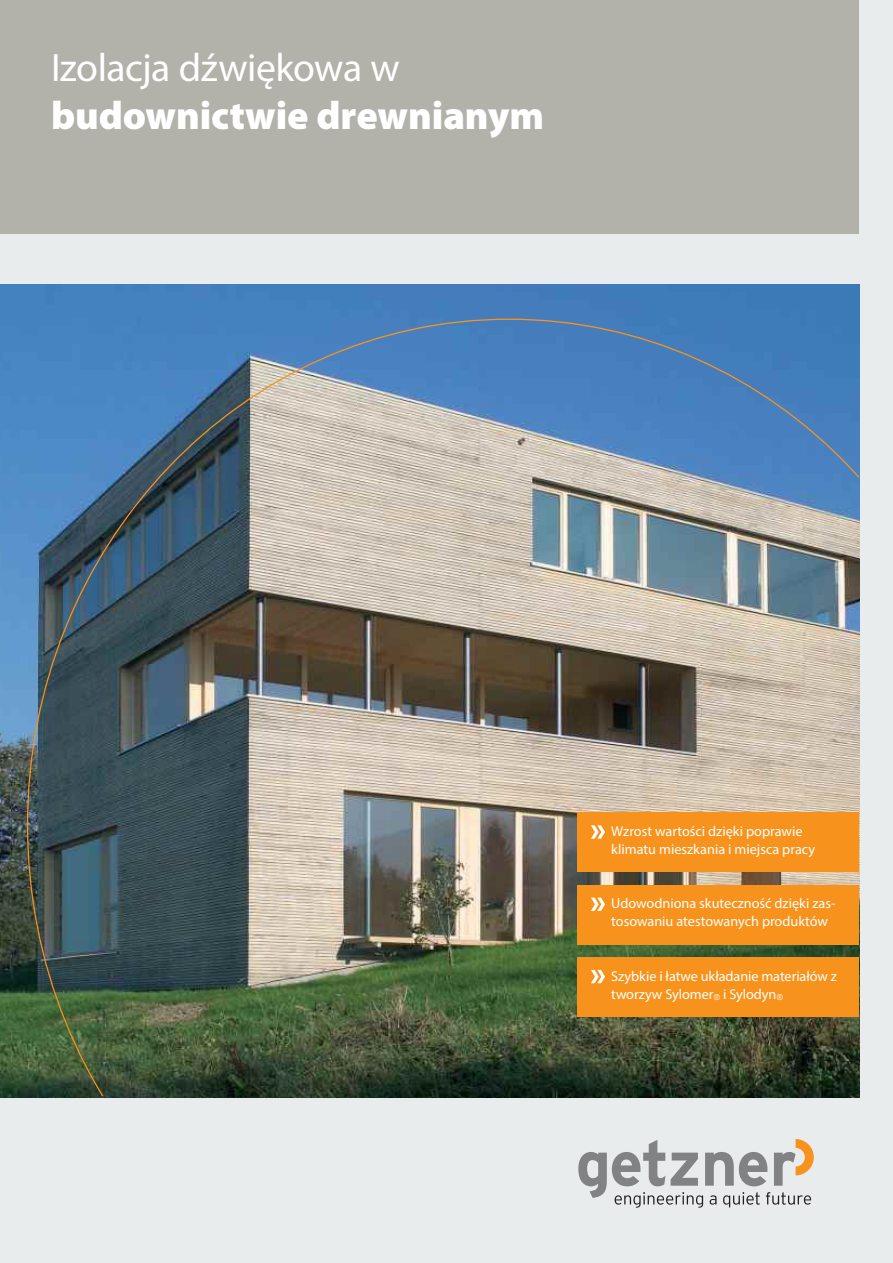
<style>
.page{position:relative;width:893px;height:1263px;background:#e9eced}
.page>*{position:absolute;margin:0;border:0;box-sizing:border-box;transform-origin:0 0}
.t1{font:900 39.75px "Myriad Pro";letter-spacing:-.005em;color:#fff}
.t2{font:39.75px "Myriad Pro";letter-spacing:-.015em;color:#fff}
.t3{font:14.25px/18px "Myriad Pro";color:#fff}
.s1{font-family:"Interstate";font-weight:300;font-size:8.25px}
</style>
<div class="page">
<div style="left:0;top:0;width:859px;height:234px;background:#b2b2aa"></div>
<img style="left:0;top:285px;width:859px;height:813px">
<img style="left:27px;top:319px;width:832px;height:777px">
<svg style="left:578px;top:1139px;width:236px;height:69px"></svg>
<div style="left:577px;top:957px;width:282px;height:60px;background:#f7931d"></div>
<div style="left:577px;top:885px;width:282px;height:59px;background:#f7931d"></div>
<svg style="left:591px;top:898px;width:14px;height:13px"></svg>
<div style="left:577px;top:812px;width:282px;height:60px;background:#f7931d"></div>
<svg style="left:591px;top:825px;width:14px;height:14px"></svg>
<svg style="left:591px;top:970px;width:14px;height:13px"></svg>
<h1 class="t2" style="left:51px;top:48px;width:350px">Izolacja dźwiękowa w</h1>
<h1 class="t1" style="left:51px;top:100px;width:494px">budownictwie drewnianym</h1>
<p class="t3" style="left:611px;top:823px;width:205px">Wzrost wartości dzięki poprawie klimatu mieszkania i miejsca pracy</p>
<p class="t3" style="left:611px;top:895px;width:226px">Udowodniona skuteczność dzięki zas&shy;tosowaniu atestowanych produktów</p>
<p class="t3" style="left:611px;top:967px;width:227px">Szybkie i łatwe układanie materiałów z tworzyw Sylomer<span class="s1">®</span> i Sylodyn<span class="s1">®</span></p>
</div>
